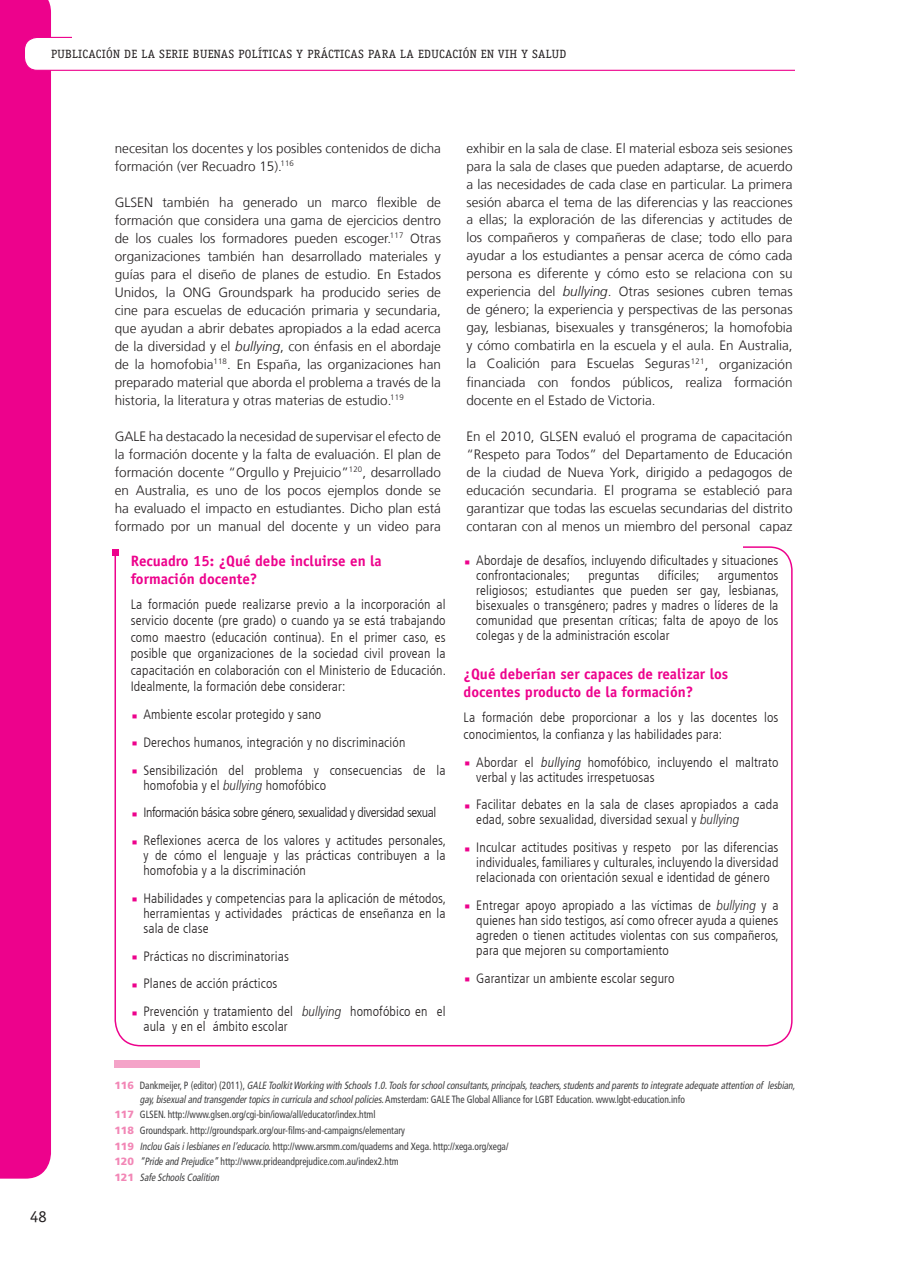
<style>
.page{position:relative;width:910px;height:1280px;background:#fff}
.page>*{position:absolute;margin:0;border:0;box-sizing:border-box;transform-origin:0 0}
.t1{font:16.5px "Officina Sans Std";color:#231f20}
.t2{font:700 15px/18px "Officina Sans Std";color:#ed028c}
.t3{font:300 13.5px/18px "Frutiger LT Com";color:#231f20;text-align:justify}
.t4{font:300 condensed 13.5px/15px "Frutiger LT Com";letter-spacing:.01em;color:#231f20}
.t5{font:12px "Officina Serif Std";letter-spacing:.03em;color:#231f20}
.t6{font:condensed 10.5px/15.6px "Frutiger LT Com";color:#3e3e3f;scale:.9 1}
.t7{font:italic condensed 10.5px/13.5px "Frutiger LT Com";color:#3e3e3f;scale:.9 1}
.s1{font-style:italic}
.s2{font-style:italic;font-stretch:normal}
.s3{font-weight:900;font-style:normal;font-stretch:normal;color:#f287b6}
.s4{font-style:normal}
.s5{font-weight:900;font-stretch:normal;color:#f287b6}
</style>
<div class="page">
<div style="left:0;top:0;width:51px;height:1179px;background:#ed028c"></div>
<div style="left:24px;top:37px;width:802px;height:33px;background:#fff;border-radius:13px"></div>
<div style="left:24px;top:37px;width:803px;height:34px;border:1px solid #ed028c;border-radius:13px"></div>
<div style="left:72px;top:34px;width:748px;height:7px;background:#fff"></div>
<div style="left:795px;top:27px;width:33px;height:54px;background:#fff"></div>
<svg style="left:114px;top:546px;width:679px;height:501px"></svg>
<svg style="left:112px;top:549px;width:6px;height:6px"></svg>
<div style="left:115px;top:1060px;width:85px;height:7px;background:#f4a3c8"></div>
<svg style="left:132px;top:714px;width:5px;height:4px"></svg>
<svg style="left:132px;top:741px;width:5px;height:5px"></svg>
<svg style="left:132px;top:769px;width:5px;height:4px"></svg>
<svg style="left:132px;top:812px;width:5px;height:4px"></svg>
<svg style="left:132px;top:840px;width:5px;height:4px"></svg>
<svg style="left:132px;top:897px;width:5px;height:5px"></svg>
<svg style="left:132px;top:955px;width:5px;height:4px"></svg>
<svg style="left:132px;top:983px;width:5px;height:4px"></svg>
<svg style="left:132px;top:1011px;width:5px;height:4px"></svg>
<svg style="left:465px;top:560px;width:4px;height:4px"></svg>
<svg style="left:465px;top:761px;width:4px;height:4px"></svg>
<svg style="left:465px;top:804px;width:4px;height:4px"></svg>
<svg style="left:465px;top:847px;width:4px;height:4px"></svg>
<svg style="left:465px;top:904px;width:4px;height:5px"></svg>
<svg style="left:465px;top:977px;width:4px;height:4px"></svg>
<p class="t5" style="left:51px;top:47px;width:517px">PUBLICACIÓN DE LA SERIE BUENAS POLÍTICAS Y PRÁCTICAS PARA LA EDUCACIÓN EN VIH Y SALUD</p>
<p class="t3" style="left:115px;top:139px;width:328px">necesitan los docentes y los posibles contenidos de dicha formación (ver Recuadro 15).<sup>116</sup></p>
<p class="t3" style="left:115px;top:193px;width:328px">GLSEN también ha generado un marco flexible de formación que considera una gama de ejercicios dentro de los cuales los formadores pueden escoger.<sup>117</sup> Otras organizaciones también han desarrollado materiales y guías para el diseño de planes de estudio. En Estados Unidos, la ONG Groundspark ha producido series de cine para escuelas de educación primaria y secundaria, que ayudan a abrir debates apropiados a la edad acerca de la diversidad y el <span class="s1">bullying</span>, con énfasis en el abordaje de la homofobia<sup>118</sup>. En España, las organizaciones han preparado material que aborda el problema a través de la historia, la literatura y otras materias de estudio.<sup>119</sup></p>
<p class="t3" style="left:115px;top:427px;width:328px">GALE ha destacado la necesidad de supervisar el efecto de la formación docente y la falta de evaluación. El plan de formación docente “Orgullo y Prejuicio”<sup>120</sup>, desarrollado en Australia, es uno de los pocos ejemplos donde se ha evaluado el impacto en estudiantes. Dicho plan está formado por un manual del docente y un video para</p>
<p class="t2" style="left:131px;top:551px;width:253px">Recuadro 15: ¿Qué debe incluirse en la formación docente?</p>
<p class="t4" style="left:131px;top:596px;width:317px;line-height:16.5px;text-align:justify">La formación puede realizarse previo a la incorporación al servicio docente (pre grado) o cuando ya se está trabajando como maestro (educación continua). En el primer caso, es posible que organizaciones de la sociedad civil provean la capacitación en colaboración con el Ministerio de Educación.<br>Idealmente, la formación debe considerar:</p>
<p class="t4" style="left:143px;top:701px;width:304px;line-height:27.8px">Ambiente escolar protegido y sano<br>Derechos humanos, integración y no discriminación<br>Sensibilización del problema y consecuencias de la</p>
<p class="t4" style="left:143px;top:771px;width:304px;line-height:27.8px">homofobia y el <span class="s2">bullying</span> homofóbico<br>Información básica sobre género, sexualidad y diversidad sexual<br>Reflexiones acerca de los valores y actitudes personales,</p>
<p class="t4" style="left:143px;top:848px;width:304px">y de cómo el lenguaje y las prácticas contribuyen a la homofobia y a la discriminación</p>
<p class="t4" style="left:143px;top:891px;width:304px;text-align:justify">Habilidades y competencias para la aplicación de métodos, herramientas y actividades prácticas de enseñanza en la sala de clase</p>
<p class="t4" style="left:143px;top:942px;width:304px;line-height:27.8px">Prácticas no discriminatorias<br>Planes de acción prácticos<br>Prevención y tratamiento del <span class="s2">bullying</span> homofóbico en el</p>
<p class="t4" style="left:143px;top:1019px;width:146px">aula y en el ámbito escolar</p>
<p class="t3" style="left:466px;top:139px;width:328px">exhibir en la sala de clase. El material esboza seis sesiones para la sala de clases que pueden adaptarse, de acuerdo a las necesidades de cada clase en particular. La primera sesión abarca el tema de las diferencias y las reacciones a ellas; la exploración de las diferencias y actitudes de los compañeros y compañeras de clase; todo ello para ayudar a los estudiantes a pensar acerca de cómo cada persona es diferente y cómo esto se relaciona con su experiencia del <span class="s1">bullying</span>. Otras sesiones cubren temas de género; la experiencia y perspectivas de las personas gay, lesbianas, bisexuales y transgéneros; la homofobia y cómo combatirla en la escuela y el aula. En Australia, la Coalición para Escuelas Seguras<sup>121</sup>, organización financiada con fondos públicos, realiza formación docente en el Estado de Victoria.</p>
<p class="t3" style="left:466px;top:427px;width:328px">En el 2010, GLSEN evaluó el programa de capacitación “Respeto para Todos” del Departamento de Educación de la ciudad de Nueva York, dirigido a pedagogos de educación secundaria. El programa se estableció para garantizar que todas las escuelas secundarias del distrito contaran con al menos un miembro del personal capaz</p>
<p class="t4" style="left:476px;top:553px;width:304px">Abordaje de desafíos, incluyendo dificultades y situaciones confrontacionales;</p>
<p class="t4" style="left:588px;top:568px;width:53px">preguntas</p>
<p class="t4" style="left:658px;top:568px;width:43px">difíciles;</p>
<p class="t4" style="left:476px;top:568px;width:304px;text-align:justify;text-indent:241px">argumentos religiosos; estudiantes que pueden ser gay, lesbianas, bisexuales o transgénero; padres y madres o líderes de la comunidad que presentan críticas; falta de apoyo de los colegas y de la administración escolar</p>
<p class="t2" style="left:464px;top:665px;width:266px">¿Qué deberían ser capaces de realizar los docentes producto de la formación?</p>
<p class="t4" style="left:464px;top:709px;width:316px;line-height:16.5px">La formación debe proporcionar a los y las docentes los conocimientos, la confianza y las habilidades para:</p>
<p class="t4" style="left:476px;top:754px;width:304px">Abordar el <span class="s1">bullying</span> homofóbico, incluyendo el maltrato verbal y las actitudes irrespetuosas</p>
<p class="t4" style="left:476px;top:797px;width:304px">Facilitar debates en la sala de clases apropiados a cada edad, sobre sexualidad, diversidad sexual y <span class="s2">bullying</span></p>
<p class="t4" style="left:476px;top:840px;width:304px;text-align:justify">Inculcar actitudes positivas y respeto por las diferencias individuales, familiares y culturales, incluyendo la diversidad relacionada con orientación sexual e identidad de género</p>
<p class="t4" style="left:476px;top:898px;width:304px;text-align:justify">Entregar apoyo apropiado a las víctimas de <span class="s2">bullying</span> y a quienes han sido testigos, así como ofrecer ayuda a quienes agreden o tienen actitudes violentas con sus compañeros, para que mejoren su comportamiento</p>
<p class="t4" style="left:476px;top:970px;width:200px">Garantizar un ambiente escolar seguro</p>
<p class="t1" style="left:30px;top:1207px;width:18px">48</p>
<p class="t7" style="left:140px;top:1079px;width:732px;text-indent:-25px"><span class="s3">1 1 6</span> <span class="s4">D a n k m e i j e r, P ( e d i t o r ) ( 2 0 1 1 ) ,</span> GALE ToolkitWorking with Schools1.0.Toolsforschoolconsultants,principals,teachers,studentsand parentsto integrate adequate attention of lesbian, gay,bisexualand transgendertopicsin curricula and schoolpolicies<span class="s4">. Amsterdam: GALE The Global Alliance for LGBT Education. www.lgbt-education.info</span></p>
<p class="t6" style="left:114px;top:1107px;width:439px"><span class="s5">117</span> GLSEN. http://www.glsen.org/cgi-bin/iowa/all/educator/index.html<br><span class="s5">118</span> Groundspark. http://groundspark.org/our-films-and-campaigns/elementary<br><span class="s5">119</span> <span class="s1">Inclou Gaisilesbianesen l’educacio</span>. http://www.arsmm.com/quaderns and Xega. http://xega.org/xega/ <span class="s5">120</span> <span class="s1">“Pride and Prejudice”</span> http://www.prideandprejudice.com.au/index2.htm<br><span class="s5">1 2 1</span> <span class="s1">Safe SchoolsCoalition</span></p>
</div>
